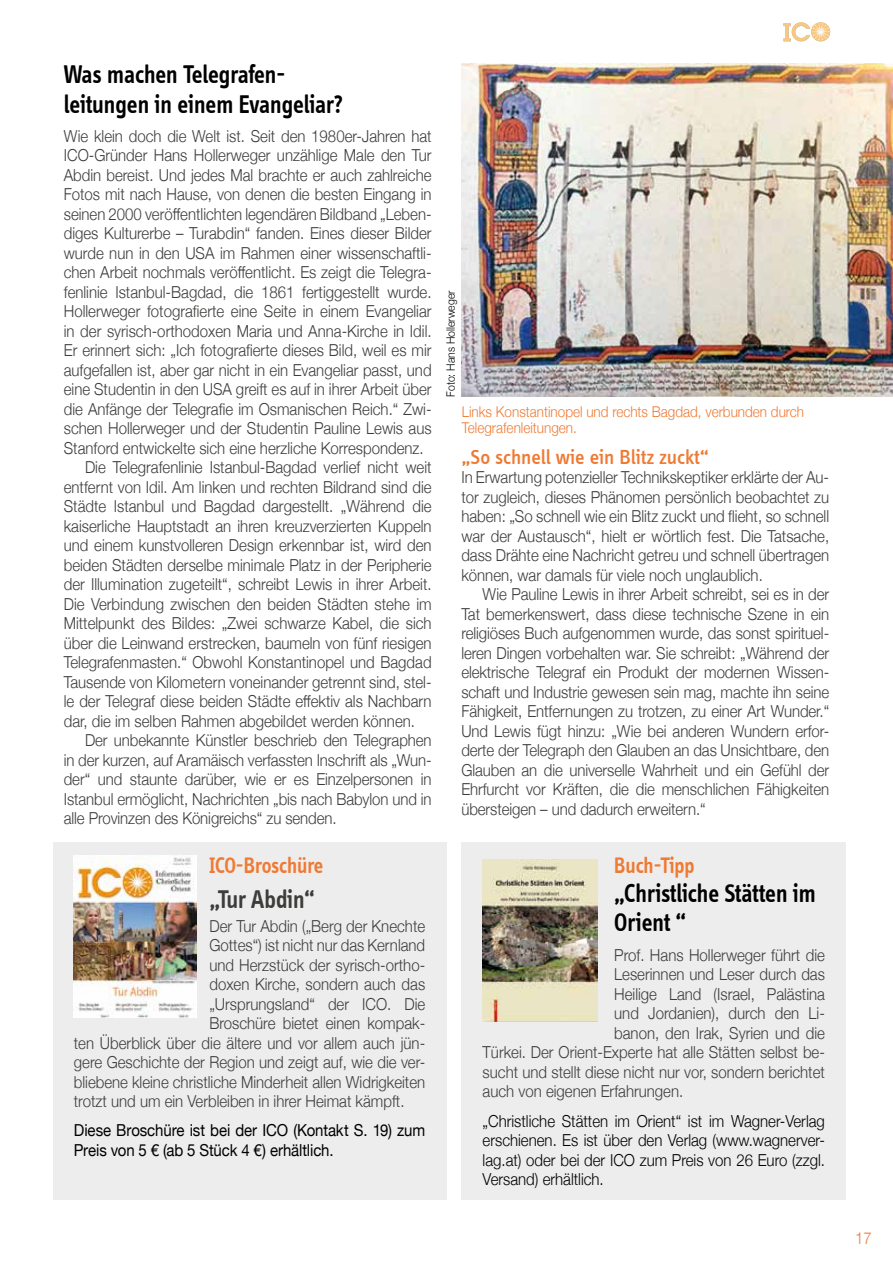
<style>
.page{position:relative;width:893px;height:1263px;background:#fff}
.page>*{position:absolute;margin:0;border:0;box-sizing:border-box;transform-origin:0 0}
.t1{font:600 26.4px/29.2px "Info Disp";color:#000;scale:.91 1}
.t2{font:600 26.4px "Info Disp";color:#3c3c3b;scale:.91 1}
.t3{font:600 23.1px "Info Disp";letter-spacing:-.005em;color:#ef7a33;scale:.91 1}
.t4{font:500 21px "Info Disp";color:#ef7a33}
.t5{font:300 16.5px/19.5px "Helvetica Neue";color:#3c3c3b;text-align:justify;scale:.91 1}
.t6{font:300 16.5px/19.5px "Helvetica Neue";color:#000;text-align:justify;scale:.91 1}
.t7{font:16.5px/19.5px "Helvetica Neue";letter-spacing:-.005em;color:#000;scale:.91 1}
.t8{font:300 16.5px "Helvetica Neue";color:#ef7a33;scale:.91 1}
.t9{font:300 14.85px/16.2px "Helvetica Neue";color:#ef7a33;scale:.91 1}
.t10{font:300 11.55px "Helvetica Neue";color:#000;scale:.91 1}
</style>
<div class="page">
<svg style="left:783px;top:22px;width:47px;height:19px"></svg>
<div style="left:53px;top:842px;width:393px;height:357px;background:#ededed"></div>
<img style="left:74px;top:855px;width:123px;height:162px">
<img style="left:461px;top:64px;width:432px;height:333px">
<div style="left:461px;top:842px;width:385px;height:357px;background:#ededed"></div>
<img style="left:483px;top:860px;width:114px;height:162px">
<h1 class="t1" style="left:64px;top:60px;width:308px">Was machen Telegrafen&shy;leitungen in einem Evangeliar?</h1>
<p class="t5" style="left:64px;top:125px;width:406px">Wie klein doch die Welt ist. Seit den 1980er-Jahren hat</p>
<p class="t5" style="left:64px;top:144px;width:406px">ICO-Gründer Hans Hollerweger unzählige Male den Tur</p>
<p class="t5" style="left:64px;top:164px;width:406px">Abdin bereist. Und jedes Mal brachte er auch zahlreiche</p>
<p class="t5" style="left:64px;top:183px;width:406px">Fotos mit nach Hause, von denen die besten Eingang in</p>
<p class="t5" style="left:64px;top:203px;width:406px">seinen 2000 veröffentlichten legendären Bildband „Leben-</p>
<p class="t5" style="left:64px;top:222px;width:406px">diges Kulturerbe – Turabdin“ fanden. Eines dieser Bilder</p>
<p class="t5" style="left:64px;top:242px;width:406px">wurde nun in den USA im Rahmen einer wissenschaftli-</p>
<p class="t5" style="left:64px;top:261px;width:406px">chen Arbeit nochmals veröffentlicht. Es zeigt die Telegra-</p>
<p class="t5" style="left:64px;top:281px;width:406px">fenlinie Istanbul-Bagdad, die 1861 fertiggestellt wurde.</p>
<p class="t5" style="left:64px;top:300px;width:406px">Hollerweger fotografierte eine Seite in einem Evangeliar</p>
<p class="t5" style="left:64px;top:320px;width:406px">in der syrisch-orthodoxen Maria und Anna-Kirche in Idil.</p>
<p class="t5" style="left:64px;top:339px;width:406px">Er erinnert sich: „Ich fotografierte dieses Bild, weil es mir</p>
<p class="t5" style="left:64px;top:359px;width:406px">aufgefallen ist, aber gar nicht in ein Evangeliar passt, und</p>
<p class="t5" style="left:64px;top:378px;width:406px">eine Studentin in den USA greift es auf in ihrer Arbeit über</p>
<p class="t5" style="left:64px;top:398px;width:406px">die Anfänge der Telegrafie im Osmanischen Reich.“ Zwi-</p>
<p class="t5" style="left:64px;top:417px;width:406px">schen Hollerweger und der Studentin Pauline Lewis aus</p>
<p class="t5" style="left:64px;top:437px;width:397px">Stanford entwickelte sich eine herzliche Korrespondenz.</p>
<p class="t5" style="left:85px;top:456px;width:382px">Die Telegrafenlinie Istanbul-Bagdad verlief nicht weit</p>
<p class="t5" style="left:64px;top:476px;width:406px">entfernt von Idil. Am linken und rechten Bildrand sind die</p>
<p class="t5" style="left:64px;top:495px;width:406px">Städte Istanbul und Bagdad dargestellt. „Während die</p>
<p class="t5" style="left:64px;top:515px;width:406px">kaiserliche Hauptstadt an ihren kreuzverzierten Kuppeln</p>
<p class="t5" style="left:64px;top:534px;width:406px">und einem kunstvolleren Design erkennbar ist, wird den</p>
<p class="t5" style="left:64px;top:554px;width:406px">beiden Städten derselbe minimale Platz in der Peripherie</p>
<p class="t5" style="left:64px;top:573px;width:406px">der Illumination zugeteilt“, schreibt Lewis in ihrer Arbeit.</p>
<p class="t5" style="left:64px;top:593px;width:406px">Die Verbindung zwischen den beiden Städten stehe im</p>
<p class="t5" style="left:64px;top:612px;width:406px">Mittelpunkt des Bildes: „Zwei schwarze Kabel, die sich</p>
<p class="t5" style="left:64px;top:632px;width:406px">über die Leinwand erstrecken, baumeln von fünf riesigen</p>
<p class="t5" style="left:64px;top:652px;width:406px">Telegrafenmasten.“ Obwohl Konstantinopel und Bagdad</p>
<p class="t5" style="left:64px;top:671px;width:406px">Tausende von Kilometern voneinander getrennt sind, stel-</p>
<p class="t5" style="left:64px;top:691px;width:406px">le der Telegraf diese beiden Städte effektiv als Nachbarn</p>
<p class="t5" style="left:64px;top:710px;width:387px">dar, die im selben Rahmen abgebildet werden können.</p>
<p class="t5" style="left:85px;top:730px;width:382px">Der unbekannte Künstler beschrieb den Telegraphen</p>
<p class="t5" style="left:64px;top:749px;width:406px">in der kurzen, auf Aramäisch verfassten Inschrift als „Wun-</p>
<p class="t5" style="left:64px;top:769px;width:406px">der“ und staunte darüber, wie er es Einzelpersonen in</p>
<p class="t5" style="left:64px;top:788px;width:406px">Istanbul ermöglicht, Nachrichten „bis nach Babylon und in</p>
<p class="t5" style="left:64px;top:808px;width:301px">alle Provinzen des Königreichs“ zu senden.</p>
<h2 class="t3" style="left:209px;top:852px;width:127px">ICO-Broschüre</h2>
<h1 class="t2" style="left:209px;top:884px;width:117px">„Tur Abdin“</h1>
<p class="t5" style="left:209px;top:915px;width:239px">Der Tur Abdin („Berg der Knechte</p>
<p class="t5" style="left:209px;top:934px;width:239px">Gottes“) ist nicht nur das Kernland</p>
<p class="t5" style="left:209px;top:954px;width:239px">und Herzstück der syrisch-ortho-</p>
<p class="t5" style="left:209px;top:973px;width:239px">doxen Kirche, sondern auch das</p>
<p class="t5" style="left:209px;top:993px;width:239px">„Ursprungsland“ der ICO. Die</p>
<p class="t5" style="left:209px;top:1012px;width:239px">Broschüre bietet einen kompak-</p>
<p class="t5" style="left:74px;top:1032px;width:388px">ten Überblick über die ältere und vor allem auch jün-</p>
<p class="t5" style="left:74px;top:1051px;width:388px">gere Geschichte der Region und zeigt auf, wie die ver-</p>
<p class="t5" style="left:74px;top:1071px;width:388px">bliebene kleine christliche Minderheit allen Widrigkeiten</p>
<p class="t5" style="left:74px;top:1090px;width:365px">trotzt und um ein Verbleiben in ihrer Heimat kämpft.</p>
<p class="t7" style="left:74px;top:1122px;width:388px">Diese Broschüre ist bei der ICO (Kontakt S. 19) zum<br>Preis von 5 € (ab 5 Stück 4 €) erhältlich.</p>
<p class="t10" style="left:441px;top:397px;width:118px;rotate:-90deg">Foto: Hans Hollerweger</p>
<p class="t9" style="left:462px;top:403px;width:378px">Links Konstantinopel und rechts Bagdad, verbunden durch<br>Telegrafenleitungen.</p>
<p class="t4" style="left:461px;top:445px;width:249px">„So schnell wie ein Blitz zuckt“</p>
<p class="t5" style="left:461px;top:466px;width:406px">In Erwartung potenzieller Technikskeptiker erklärte der Au&shy;tor zugleich, dieses Phänomen persönlich beobachtet zu haben: „So schnell wie ein Blitz zuckt und flieht, so schnell war der Austausch“, hielt er wörtlich fest. Die Tatsache, dass Drähte eine Nachricht getreu und schnell übertragen können, war damals für viele noch unglaublich.</p>
<p class="t5" style="left:461px;top:583px;width:406px;text-indent:21px">Wie Pauline Lewis in ihrer Arbeit schreibt, sei es in der Tat bemerkenswert, dass diese technische Szene in ein religiöses Buch aufgenommen wurde, das sonst spirituel&shy;leren Dingen vorbehalten war. Sie schreibt: „Während der elektrische Telegraf ein Produkt der modernen Wissen&shy;schaft und Industrie gewesen sein mag, machte ihn seine Fähigkeit, Entfernungen zu trotzen, zu einer Art Wunder.“ Und Lewis fügt hinzu: „Wie bei anderen Wundern erfor&shy;derte der Telegraph den Glauben an das Unsichtbare, den Glauben an die universelle Wahrheit und ein Gefühl der Ehrfurcht vor Kräften, die die menschlichen Fähigkeiten übersteigen – und dadurch erweitern.“</p>
<h2 class="t3" style="left:614px;top:852px;width:90px">Buch-Tipp</h2>
<h1 class="t1" style="left:614px;top:879px;width:223px;line-height:28.8px">„Christliche Stätten im<br>Orient “</h1>
<p class="t5" style="left:614px;top:944px;width:233px">Prof. Hans Hollerweger führt die</p>
<p class="t5" style="left:614px;top:963px;width:233px">Leserinnen und Leser durch das</p>
<p class="t5" style="left:614px;top:983px;width:233px">Heilige Land (Israel, Palästina</p>
<p class="t5" style="left:614px;top:1002px;width:233px">und Jordanien), durch den Li-</p>
<p class="t5" style="left:614px;top:1022px;width:233px">banon, den Irak, Syrien und die</p>
<p class="t5" style="left:483px;top:1041px;width:378px">Türkei. Der Orient-Experte hat alle Stätten selbst be-</p>
<p class="t5" style="left:483px;top:1061px;width:378px">sucht und stellt diese nicht nur vor, sondern berichtet</p>
<p class="t5" style="left:483px;top:1080px;width:222px">auch von eigenen Erfahrungen.</p>
<p class="t6" style="left:483px;top:1110px;width:378px">„Christliche Stätten im Orient“ ist im Wagner-Verlag erschienen. Es ist über den Verlag (www.wagnerver&shy;lag.at) oder bei der ICO zum Preis von 26 Euro (zzgl.<br>Versand) erhältlich.</p>
<p class="t8" style="left:855px;top:1225px;width:20px">17</p>
</div>
